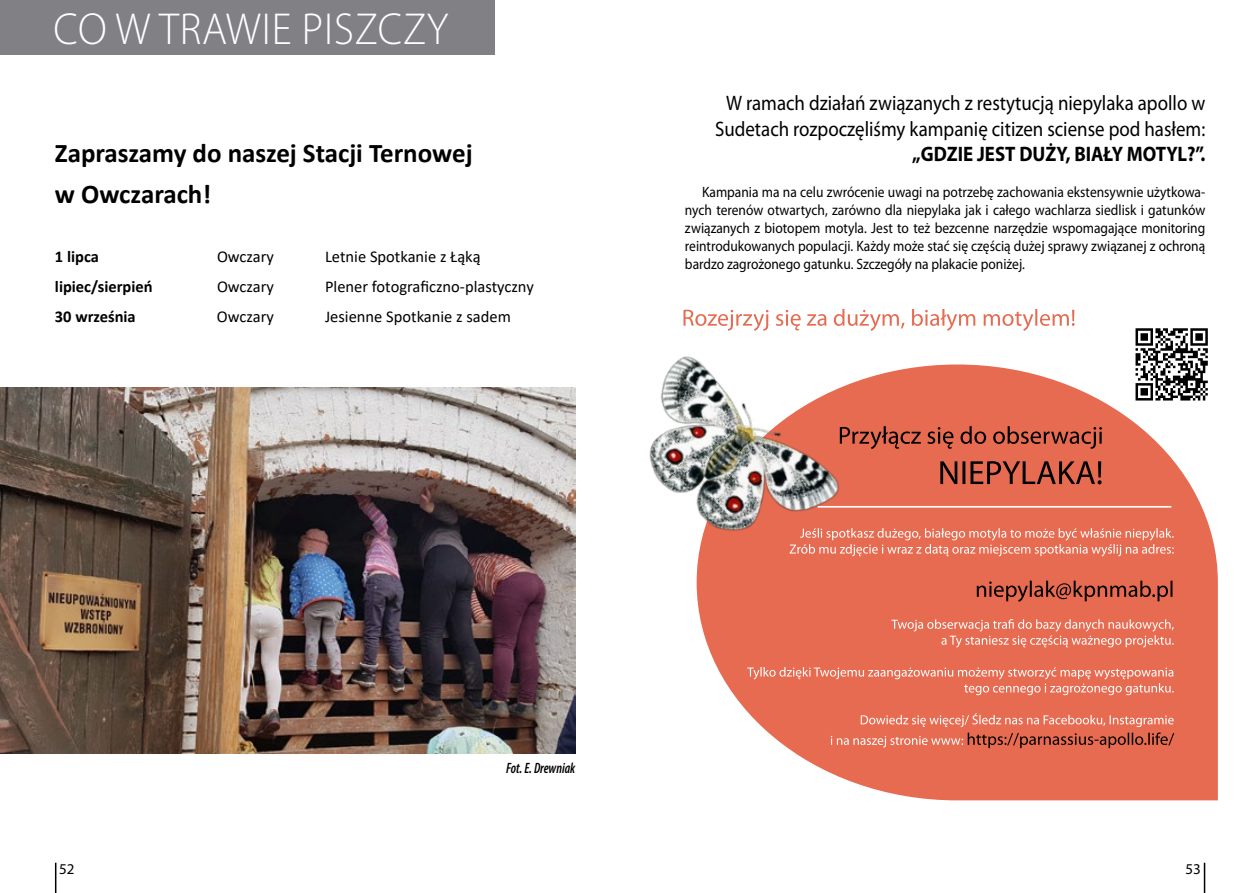
<style>
.page{position:relative;width:1259px;height:893px;background:#fff}
.page>*{position:absolute;margin:0;border:0;box-sizing:border-box;transform-origin:0 0}
.t1{font:300 45px "Myriad Pro";letter-spacing:.02em;color:#fff;scale:.95 1}
.t2{font:700 27px/41.1px "Calibri";color:#000}
.t3{font:21px/25.2px "Myriad Pro";color:#000;text-align:center;scale:.9 1}
.t4{font:700 21px "Myriad Pro";color:#000;scale:.9 1}
.t5{font:16.5px "Calibri";color:#000}
.t6{font:700 16.5px "Calibri";color:#000}
.t7{font:15px/18px "Myriad Pro";color:#000;text-align:justify;scale:.9 1}
.t8{font:italic 600 condensed 15px "Myriad Pro";color:#000;scale:.9 1}
.t9{font:15px "Myriad Pro";color:#000}
</style>
<div class="page">
<div style="left:0;top:0;width:494px;height:54px;background:#818084"></div>
<img style="left:0;top:387px;width:575px;height:367px">
<svg style="left:696px;top:364px;width:521px;height:436px;fill:#e66b51"></svg>
<svg style="left:683px;top:309px;width:391px;height:22px"></svg>
<svg style="left:831px;top:713px;width:343px;height:35px;background:#da715b"></svg>
<svg style="left:747px;top:667px;width:426px;height:28px;background:#e97f68"></svg>
<svg style="left:891px;top:619px;width:282px;height:28px;background:#e9836d"></svg>
<svg style="left:976px;top:581px;width:196px;height:21px;background:#b0523e"></svg>
<svg style="left:863px;top:528px;width:310px;height:28px;background:#ea846f"></svg>
<svg style="left:940px;top:461px;width:161px;height:23px;background:#9a4836"></svg>
<svg style="left:863px;top:426px;width:239px;height:23px;background:#b65440"></svg>
<img style="left:649px;top:327px;width:214px;height:256px">
<hr style="left:817px;top:506px;width:354px;height:2px;background:#fff">
<div style="left:1125px;top:317px;width:98px;height:95px;background:#fff"></div>
<svg style="left:1135px;top:328px;width:73px;height:73px"></svg>
<hr style="left:1203px;top:863px;width:2px;height:30px;background:#000">
<hr style="left:55px;top:863px;width:1px;height:30px;background:#000">
<h1 class="t1" style="left:54px;top:2px;width:417px">CO W TRAWIE PISZCZY</h1>
<h2 class="t2" style="left:55px;top:132px;width:419px">Zapraszamy do naszej Stacji Ternowej w Owczarach!</h2>
<p class="t6" style="left:55px;top:245px;width:46px">1 lipca</p>
<p class="t5" style="left:217px;top:245px;width:58px">Owczary</p>
<p class="t5" style="left:325px;top:245px;width:157px">Letnie Spotkanie z Łąką</p>
<p class="t6" style="left:55px;top:275px;width:99px">lipiec/sierpień</p>
<p class="t5" style="left:217px;top:275px;width:58px">Owczary</p>
<p class="t5" style="left:325px;top:275px;width:210px">Plener fotograficzno-plastyczny</p>
<p class="t6" style="left:55px;top:305px;width:82px">30 września</p>
<p class="t5" style="left:217px;top:305px;width:58px">Owczary</p>
<p class="t5" style="left:325px;top:305px;width:187px">Jesienne Spotkanie z sadem</p>
<h3 class="t3" style="left:715px;top:90px;width:546px">W ramach działań związanych z restytucją niepylaka apollo w<br>Sudetach rozpoczęliśmy kampanię citizen sciense pod hasłem:</h3>
<h3 class="t4" style="left:912px;top:140px;width:327px">„GDZIE JEST DUŻY, BIAŁY MOTYL?”.</h3>
<p class="t7" style="left:685px;top:182px;width:579px;text-indent:17px">Kampania ma na celu zwrócenie uwagi na potrzebę zachowania ekstensywnie użytkowa&shy;nych terenów otwartych, zarówno dla niepylaka jak i całego wachlarza siedlisk i gatunków związanych z biotopem motyla. Jest to też bezcenne narzędzie wspomagające monitoring reintrodukowanych populacji. Każdy może stać się częścią dużej sprawy związanej z ochroną bardzo zagrożonego gatunku. Szczegóły na plakacie poniżej.</p>
<p class="t8" style="left:506px;top:759px;width:78px">Fot. E. Drewniak</p>
<p class="t9" style="left:59px;top:860px;width:17px">52</p>
<p class="t9" style="left:1185px;top:860px;width:17px">53</p>
</div>
